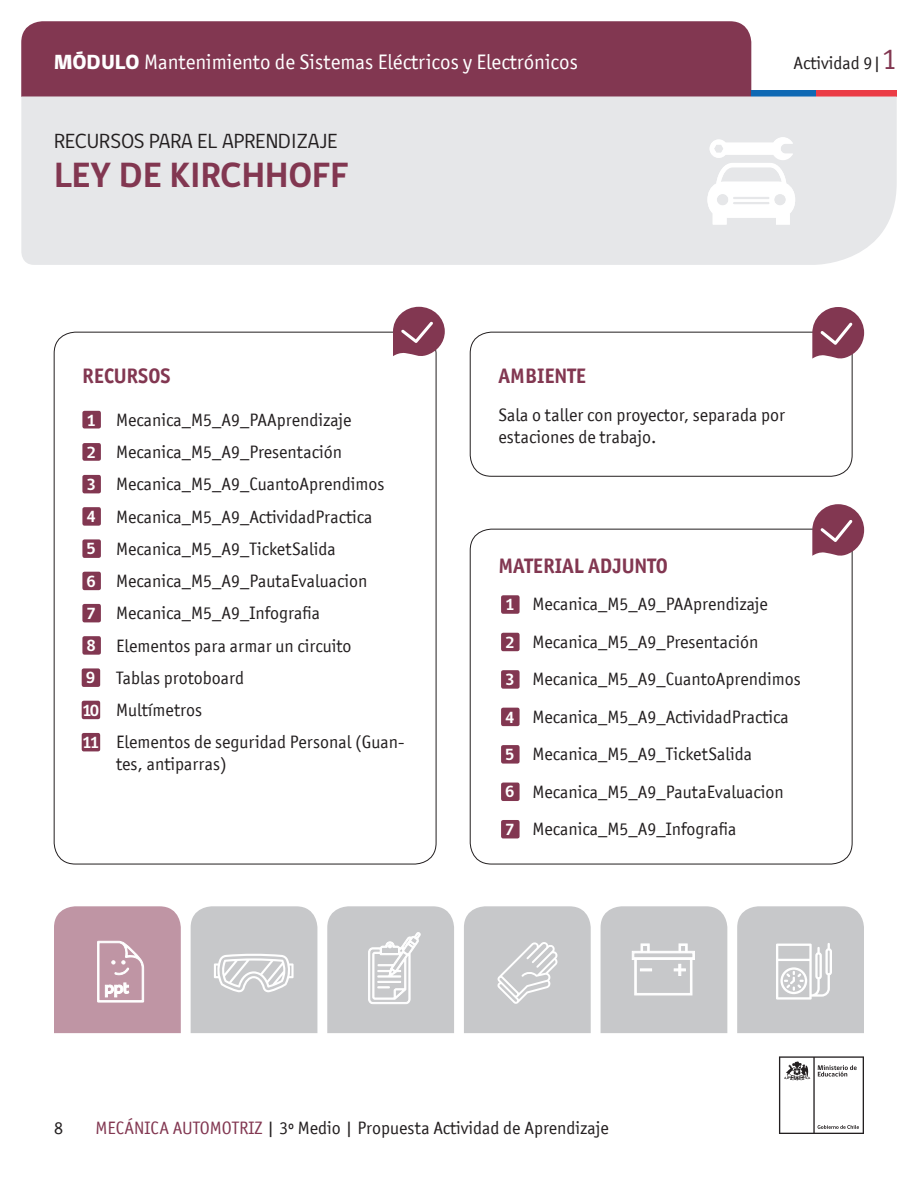
<style>
.page{position:relative;width:918px;height:1188px;background:#fff}
.page>*{position:absolute;margin:0;border:0;box-sizing:border-box;transform-origin:0 0}
.t1{font:700 36px "gob CL";color:#823751}
.t2{font:21px "Officina San ITC";color:#fff}
.t3{font:700 21px "Officina San ITC";color:#823751}
.t4{font:21px "gob CL";color:#231f20}
.t5{font:18px/21.6px "Officina San ITC";color:#231f20}
.t6{font:700 16.5px "gob CL";color:#fff}
.s1{font-family:"gob CL";font-weight:800}
.s2{font-size:30px;color:#823751}
.s3{color:#823751}
</style>
<div class="page">
<svg style="left:779px;top:1056px;width:85px;height:78px"></svg>
<div style="left:21px;top:21px;width:730px;height:76px;background:#823751"></div>
<div style="left:751px;top:90px;width:65px;height:7px;background:#0f69b4"></div>
<div style="left:816px;top:90px;width:81px;height:7px;background:#eb3c46"></div>
<div style="left:21px;top:97px;width:876px;height:168px;background:#e6e7e9"></div>
<svg style="left:707px;top:137px;width:88px;height:88px"></svg>
<svg style="left:464px;top:906px;width:127px;height:127px;background:#cacbcd"></svg>
<svg style="left:191px;top:906px;width:126px;height:127px;background:#cbccce"></svg>
<svg style="left:54px;top:906px;width:127px;height:127px;background:#c39ba9"></svg>
<svg style="left:327px;top:906px;width:127px;height:127px;background:#cccdcf"></svg>
<svg style="left:737px;top:906px;width:127px;height:127px;background:#cbccce"></svg>
<svg style="left:601px;top:906px;width:126px;height:127px;background:#cacbcd"></svg>
<svg style="left:393px;top:307px;width:52px;height:51px"></svg>
<div style="left:82px;top:411px;width:19px;height:18px;background:#823751;border-radius:2px"></div>
<div style="left:82px;top:443px;width:19px;height:18px;background:#823751;border-radius:2px"></div>
<div style="left:82px;top:475px;width:19px;height:18px;background:#823751;border-radius:2px"></div>
<div style="left:82px;top:507px;width:19px;height:19px;background:#823751;border-radius:2px"></div>
<div style="left:82px;top:539px;width:19px;height:19px;background:#823751;border-radius:2px"></div>
<div style="left:82px;top:572px;width:19px;height:18px;background:#823751;border-radius:2px"></div>
<div style="left:82px;top:701px;width:18px;height:18px;background:#823751;border-radius:2px"></div>
<div style="left:82px;top:733px;width:18px;height:18px;background:#823751;border-radius:2px"></div>
<div style="left:82px;top:604px;width:19px;height:18px;background:#823751;border-radius:2px"></div>
<div style="left:82px;top:636px;width:19px;height:19px;background:#823751;border-radius:2px"></div>
<div style="left:82px;top:668px;width:18px;height:19px;background:#823751;border-radius:2px"></div>
<svg style="left:812px;top:504px;width:52px;height:53px"></svg>
<div style="left:501px;top:595px;width:19px;height:19px;background:#823751;border-radius:2px"></div>
<div style="left:501px;top:633px;width:19px;height:18px;background:#823751;border-radius:2px"></div>
<div style="left:501px;top:670px;width:19px;height:19px;background:#823751;border-radius:2px"></div>
<div style="left:501px;top:708px;width:19px;height:18px;background:#823751;border-radius:2px"></div>
<div style="left:501px;top:745px;width:19px;height:19px;background:#823751;border-radius:2px"></div>
<div style="left:501px;top:783px;width:19px;height:18px;background:#823751;border-radius:2px"></div>
<div style="left:501px;top:820px;width:19px;height:18px;background:#823751;border-radius:2px"></div>
<div style="left:470px;top:332px;width:383px;height:145px;border:1px solid #231f20;border-radius:21px"></div>
<svg style="left:812px;top:307px;width:52px;height:53px"></svg>
<p class="t2" style="left:54px;top:50px;width:525px"><span class="s1">MÓDULO</span> Mantenimiento de Sistemas Eléctricos y Electrónicos</p>
<p class="t4" style="left:54px;top:127px;width:285px">RECURSOS PARA EL APRENDIZAJE</p>
<p class="t1" style="left:54px;top:150px;width:296px">LEY DE KIRCHHOFF</p>
<p class="t5" style="left:794px;top:52px;width:105px">Actividad 9|<span class="s2">1</span></p>
<p class="t3" style="left:82px;top:363px;width:90px">RECURSOS</p>
<p class="t5" style="left:116px;top:409px;width:237px">Mecanica_M5_A9_PAAprendizaje</p>
<p class="t5" style="left:116px;top:441px;width:227px">Mecanica_M5_A9_Presentación</p>
<p class="t5" style="left:116px;top:473px;width:270px">Mecanica_M5_A9_CuantoAprendimos</p>
<p class="t5" style="left:116px;top:506px;width:258px">Mecanica_M5_A9_ActividadPractica</p>
<p class="t5" style="left:116px;top:538px;width:221px">Mecanica_M5_A9_TicketSalida</p>
<p class="t5" style="left:116px;top:570px;width:253px">Mecanica_M5_A9_PautaEvaluacion</p>
<p class="t5" style="left:116px;top:602px;width:206px">Mecanica_M5_A9_Infografia</p>
<p class="t5" style="left:116px;top:635px;width:237px">Elementos para armar un circuito</p>
<p class="t5" style="left:116px;top:667px;width:129px">Tablas protoboard</p>
<p class="t5" style="left:116px;top:699px;width:87px">Multímetros</p>
<p class="t5" style="left:116px;top:731px;width:290px">Elementos de seguridad Personal (Guan&shy;tes, antiparras)</p>
<p class="t6" style="left:87px;top:409px;width:11px">1</p>
<p class="t6" style="left:87px;top:441px;width:11px">2</p>
<p class="t6" style="left:87px;top:473px;width:11px">3</p>
<p class="t6" style="left:87px;top:505px;width:11px">4</p>
<p class="t6" style="left:87px;top:538px;width:11px">5</p>
<p class="t6" style="left:87px;top:570px;width:11px">6</p>
<p class="t6" style="left:87px;top:602px;width:11px">7</p>
<p class="t6" style="left:87px;top:634px;width:11px">8</p>
<p class="t6" style="left:86px;top:667px;width:11px">9</p>
<p class="t6" style="left:82px;top:699px;width:19px">10</p>
<p class="t6" style="left:82px;top:731px;width:19px">11</p>
<p class="t3" style="left:499px;top:363px;width:89px">AMBIENTE</p>
<p class="t5" style="left:499px;top:404px;width:288px">Sala o taller con proyector, separada por</p>
<p class="t5" style="left:499px;top:426px;width:159px">estaciones de trabajo.</p>
<p class="t3" style="left:499px;top:552px;width:171px">MATERIAL ADJUNTO</p>
<p class="t5" style="left:533px;top:593px;width:237px">Mecanica_M5_A9_PAAprendizaje</p>
<p class="t5" style="left:533px;top:631px;width:227px">Mecanica_M5_A9_Presentación</p>
<p class="t5" style="left:533px;top:668px;width:270px">Mecanica_M5_A9_CuantoAprendimos</p>
<p class="t5" style="left:533px;top:706px;width:258px">Mecanica_M5_A9_ActividadPractica</p>
<p class="t5" style="left:533px;top:743px;width:221px">Mecanica_M5_A9_TicketSalida</p>
<p class="t5" style="left:533px;top:781px;width:253px">Mecanica_M5_A9_PautaEvaluacion</p>
<p class="t5" style="left:533px;top:818px;width:206px">Mecanica_M5_A9_Infografia</p>
<p class="t6" style="left:505px;top:593px;width:11px">1</p>
<p class="t6" style="left:505px;top:631px;width:11px">2</p>
<p class="t6" style="left:505px;top:668px;width:11px">3</p>
<p class="t6" style="left:505px;top:706px;width:11px">4</p>
<p class="t6" style="left:505px;top:743px;width:11px">5</p>
<p class="t6" style="left:505px;top:781px;width:11px">6</p>
<p class="t6" style="left:505px;top:818px;width:11px">7</p>
<p class="t5" style="left:54px;top:1117px;width:10px">8</p>
<p class="t5" style="left:95px;top:1117px;width:515px"><span class="s3">MECÁNICA AUTOMOTRIZ</span> | 3º Medio | Propuesta Actividad de Aprendizaje</p>
</div>
